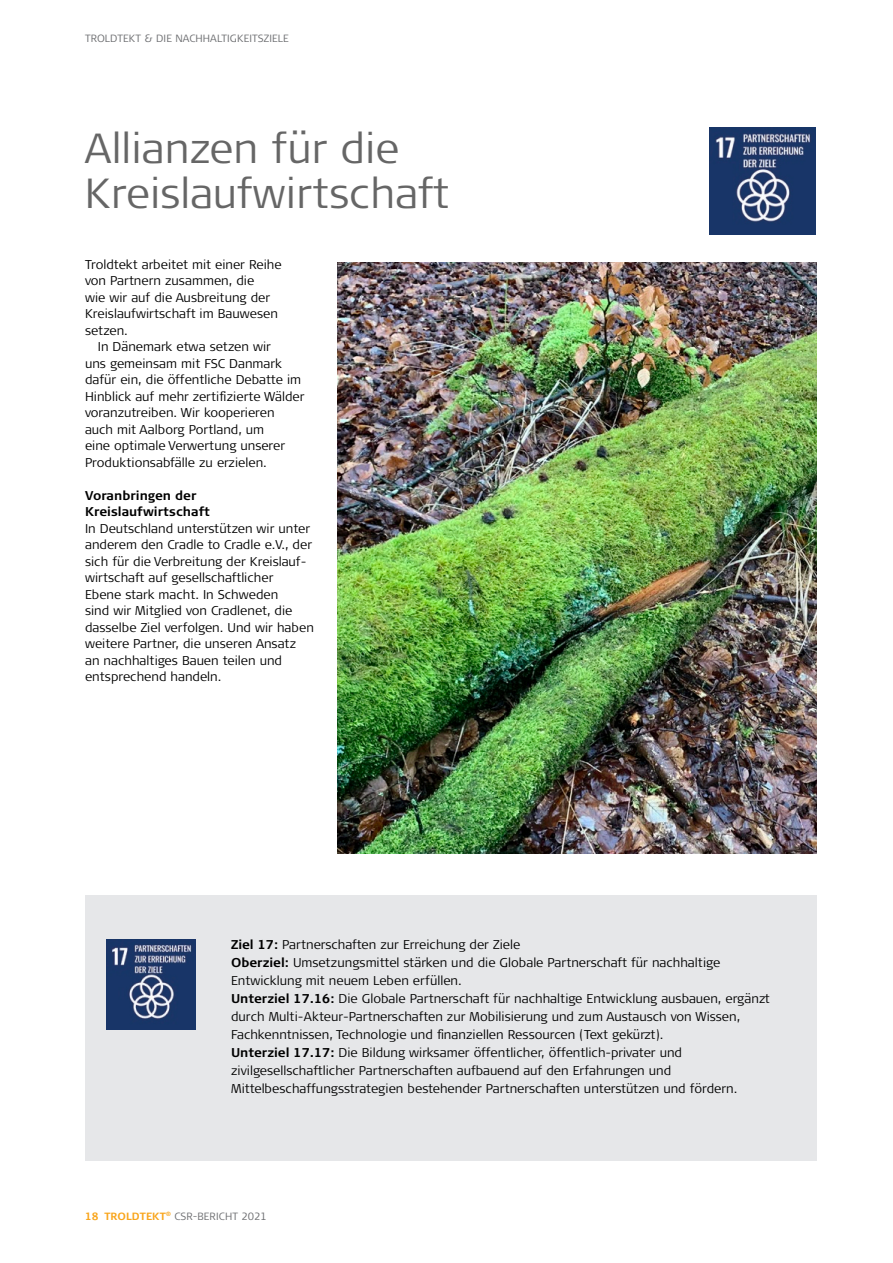
<style>
.page{position:relative;width:893px;height:1263px;background:#fff}
.page>*{position:absolute;margin:0;border:0;box-sizing:border-box;transform-origin:0 0}
.Heading{font:300 42px/45px "Signa Pro";color:#666}
.brød_start{font:300 12.75px/16.5px "Signa Pro";color:#000}
.Brød{font:300 12.75px/16.5px "Signa Pro";color:#000}
.mellemrubkrik{font:700 12.75px/16.5px "Signa Pro";color:#000}
.t1{font:300 10.5px "Signa Pro";letter-spacing:.01em;color:#6c6d70}
.s1{font-weight:700}
.s2{font-weight:700;color:#f9a51b}
</style>
<div class="page">
<div style="left:85px;top:895px;width:731px;height:266px;background:#e6e7e9"></div>
<img style="left:106px;top:940px;width:90px;height:89px">
<img style="left:709px;top:128px;width:107px;height:106px">
<img style="left:337px;top:262px;width:479px;height:591px">
<p class="t1" style="left:85px;top:31px;width:205px">TROLDTEKT &amp; DIE NACHHALTIGKEITSZIELE</p>
<p class="Heading" style="left:85px;top:123px;width:366px">Allianzen für die<br>Kreislaufwirtschaft</p>
<p class="brød_start" style="left:85px;top:255px;width:198px">Troldtekt arbeitet mit einer Reihe von Partnern zusammen, die<br>wie wir auf die Ausbreitung der<br>Kreislaufwirtschaft im Bauwesen setzen.</p>
<p class="Brød" style="left:85px;top:338px;width:221px;text-indent:13px">In Dänemark etwa setzen wir<br>uns gemeinsam mit FSC Danmark dafür ein, die öffentliche Debatte im Hinblick auf mehr zertifizierte Wälder voranzutreiben. Wir kooperieren auch mit Aalborg Portland, um<br>eine optimale Verwertung unserer Produktionsabfälle zu erzielen.</p>
<p class="mellemrubkrik" style="left:85px;top:486px;width:126px">Voranbringen der<br>Kreislaufwirtschaft</p>
<p class="brød_start" style="left:85px;top:519px;width:230px">In Deutschland unterstützen wir unter anderem den Cradle to Cradle e.V., der sich für die Verbreitung der Kreislauf&shy;wirtschaft auf gesellschaftlicher<br>Ebene stark macht. In Schweden<br>sind wir Mitglied von Cradlenet, die dasselbe Ziel verfolgen. Und wir haben weitere Partner, die unseren Ansatz an nachhaltiges Bauen teilen und entsprechend handeln.</p>
<p class="brød_start" style="left:231px;top:936px;width:291px"><span class="s1">Ziel 17:</span> Partnerschaften zur Erreichung der Ziele</p>
<p class="brød_start" style="left:231px;top:953px;width:491px;line-height:18px"><span class="s1">Oberziel:</span> Umsetzungsmittel stä rken und die Globale Partnerschaft fü r nachhaltige<br>Entwicklung mit neuem Leben erfü llen.</p>
<p class="brød_start" style="left:231px;top:989px;width:540px;line-height:18px"><span class="s1">Unterziel 17.16:</span> Die Globale Partnerschaft für nachhaltige Entwicklung ausbauen, ergänzt durch Multi-Akteur-Partnerschaften zur Mobilisierung und zum Austausch von Wissen,<br>Fachkenntnissen, Technologie und finanziellen Ressourcen (Text gekürzt).</p>
<p class="brød_start" style="left:231px;top:1043px;width:508px;line-height:18px"><span class="s1">Unterziel 17.17:</span> Die Bildung wirksamer öffentlicher, öffentlich-privater und zivilgesellschaftlicher Partnerschaften aufbauend auf den Erfahrungen und<br>Mittelbeschaffungsstrategien bestehender Partnerschaften unterstützen und fördern.</p>
<p class="t1" style="left:85px;top:1208px;width:183px"><span class="s2">18 TROLDTEKT</span><sup>®</sup> CSR-BERICHT 2021</p>
</div>
